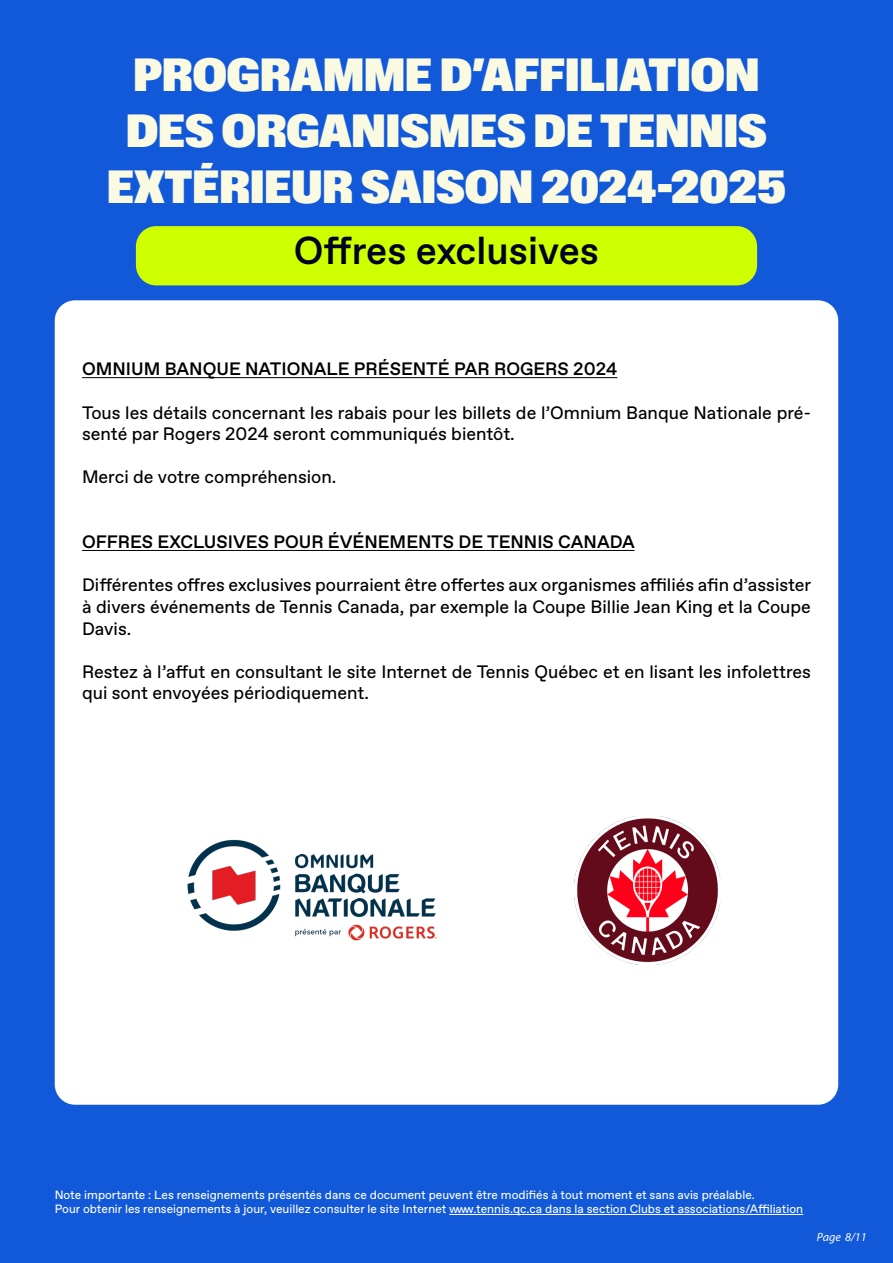
<style>
.page{position:relative;width:893px;height:1263px;background:#fff}
.page>*{position:absolute;margin:0;border:0;box-sizing:border-box;transform-origin:0 0}
.t1{font:semi-condensed 46.5px/55.8px "ABC Gravity";color:#f9fae1;text-align:center}
.t2{font:500 39px "ABC Favorit";color:#000221}
.t3{font:18px/21.6px "ABC Favorit";color:#000001}
.t4{font:500 18px "ABC Favorit";color:#000001}
.t5{font:12px "ABC Favorit";color:#fff}
.t6{font:italic 12px "Myriad Pro";color:#fff}
</style>
<div class="page">
<div style="left:862px;top:0;width:31px;height:1263px;background:#1259da"></div>
<div style="left:0;top:0;width:892px;height:1263px;background:#1259da"></div>
<div style="left:136px;top:226px;width:621px;height:59px;background:#cfff00;border-radius:20px"></div>
<div style="left:55px;top:300px;width:783px;height:805px;background:#fff;border-radius:20px"></div>
<hr style="left:82px;top:377px;width:535px;height:1px;background:#000001">
<hr style="left:82px;top:550px;width:552px;height:1px;background:#000001">
<hr style="left:449px;top:1214px;width:354px;height:1px;background:#fff">
<img style="left:187px;top:839px;width:251px;height:102px">
<img style="left:574px;top:816px;width:146px;height:148px">
<p class="t1" style="left:134px;top:49px;width:627px">PROGRAMME D’AFFILIATION</p>
<p class="t1" style="left:107px;top:105px;width:680px">DES ORGANISMES DE TENNIS<br>EXTÉRIEUR SAISON 2024-2025</p>
<p class="t2" style="left:294px;top:224px;width:307px">Offres exclusives</p>
<p class="t4" style="left:82px;top:357px;width:537px">OMNIUM BANQUE NATIONALE PRÉSENTÉ PAR ROGERS 2024</p>
<p class="t3" style="left:82px;top:401px;width:730px">Tous les détails concernant les rabais pour les billets de l’Omnium Banque Nationale pré&shy;senté par Rogers 2024 seront communiqués bientôt.</p>
<p class="t3" style="left:82px;top:466px;width:256px">Merci de votre compréhension.</p>
<p class="t4" style="left:82px;top:530px;width:554px">OFFRES EXCLUSIVES POUR ÉVÉNEMENTS DE TENNIS CANADA</p>
<p class="t3" style="left:82px;top:574px;width:731px;text-align:justify">Différentes offres exclusives pourraient être offertes aux organismes affiliés afin d’assister à divers événements de Tennis Canada, par exemple la Coupe Billie Jean King et la Coupe Davis.</p>
<p class="t3" style="left:82px;top:660px;width:730px">Restez à l’affut en consultant le site Internet de Tennis Québec et en lisant les infolettres qui sont envoyées périodiquement.</p>
<p class="t5" style="left:55px;top:1186px;width:702px">Note importante : Les renseignements présentés dans ce document peuvent être modifiés à tout moment et sans avis préalable.</p>
<p class="t5" style="left:55px;top:1201px;width:750px">Pour obtenir les renseignements à jour, veuillez consulter le site Internet www.tennis.qc.ca dans la section Clubs et associations/Affiliation</p>
<p class="t6" style="left:817px;top:1229px;width:51px">Page 8/11</p>
</div>
